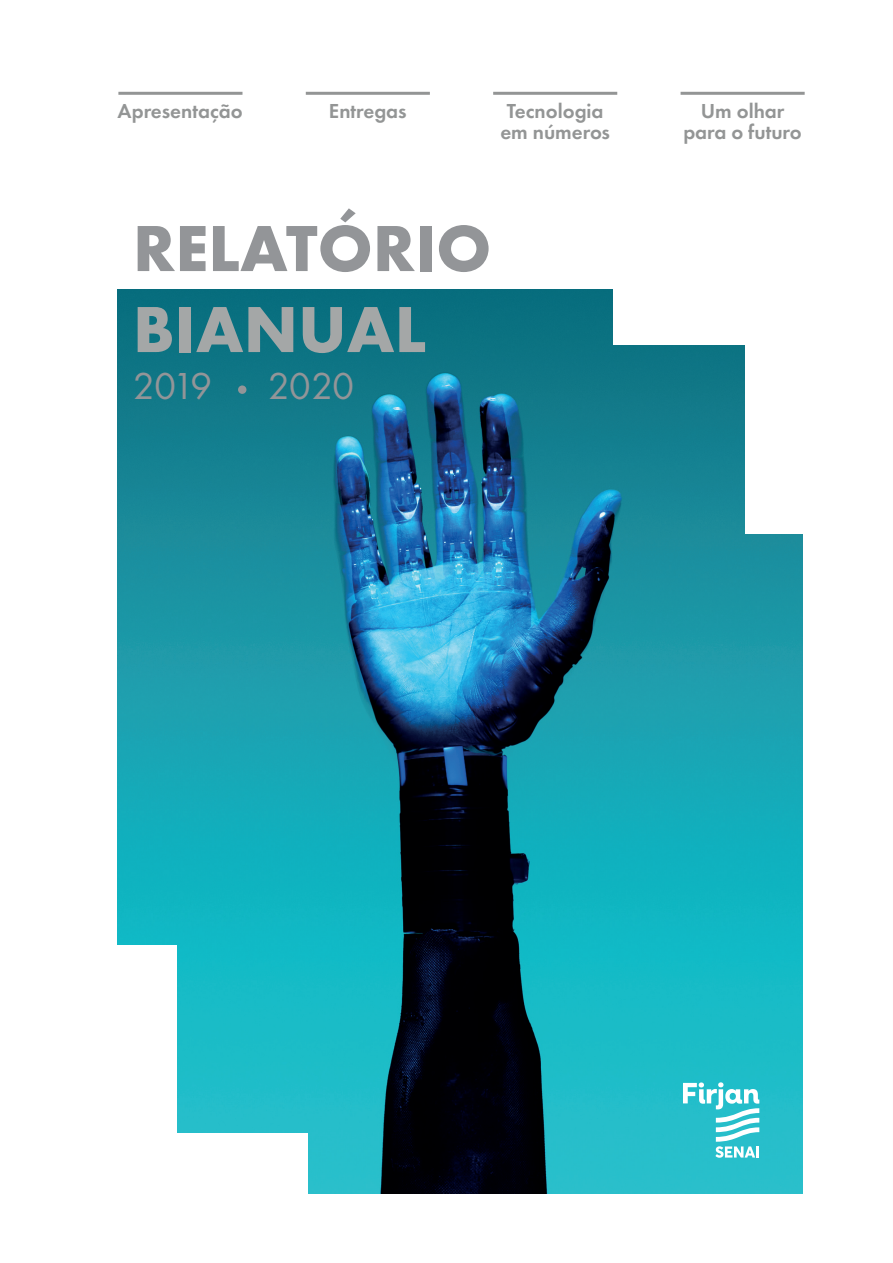
<style>
.page{position:relative;width:893px;height:1263px;background:#fff}
.page>*{position:absolute;margin:0;border:0;box-sizing:border-box;transform-origin:0 0}
.t1{font:700 67.5px "Futura PT";color:#939598}
.t2{font:700 67.5px "Futura PT";color:#a4a7a7}
.t3{font:39px "Futura PT";letter-spacing:-.025em;color:#939598}
.t4{font:600 21px/21px "Futura PT";color:#939595;text-align:center}
</style>
<div class="page">
<img style="left:118px;top:289px;width:685px;height:905px">
<div style="left:613px;top:285px;width:191px;height:60px;background:#fff"></div>
<div style="left:745px;top:342px;width:60px;height:192px;background:#fff"></div>
<div style="left:116px;top:1133px;width:192px;height:67px;background:#fff"></div>
<div style="left:116px;top:945px;width:60px;height:191px;background:#fff"></div>
<div style="left:238px;top:385px;width:8px;height:9px;background:#939598;border-radius:50%"></div>
<hr style="left:118px;top:92px;width:124px;height:3px;background:#939595">
<hr style="left:306px;top:92px;width:124px;height:3px;background:#939595">
<hr style="left:493px;top:92px;width:124px;height:3px;background:#939595">
<hr style="left:681px;top:92px;width:124px;height:3px;background:#939595">
<svg style="left:683px;top:1082px;width:76px;height:76px"></svg>
<p class="t4" style="left:118px;top:100px;width:127px">Apresentação</p>
<p class="t4" style="left:329px;top:100px;width:79px">Entregas</p>
<p class="t4" style="left:500px;top:100px;width:111px">Tecnologia em números</p>
<p class="t4" style="left:683px;top:100px;width:120px">Um olhar para o futuro</p>
<h1 class="t1" style="left:133px;top:205px;width:360px">RELATÓRIO</h1>
<h1 class="t2" style="left:133px;top:286px;width:295px">BIANUAL</h1>
<h2 class="t3" style="left:133px;top:363px;width:81px">2019</h2>
<h2 class="t3" style="left:268px;top:363px;width:88px">2020</h2>
</div>
